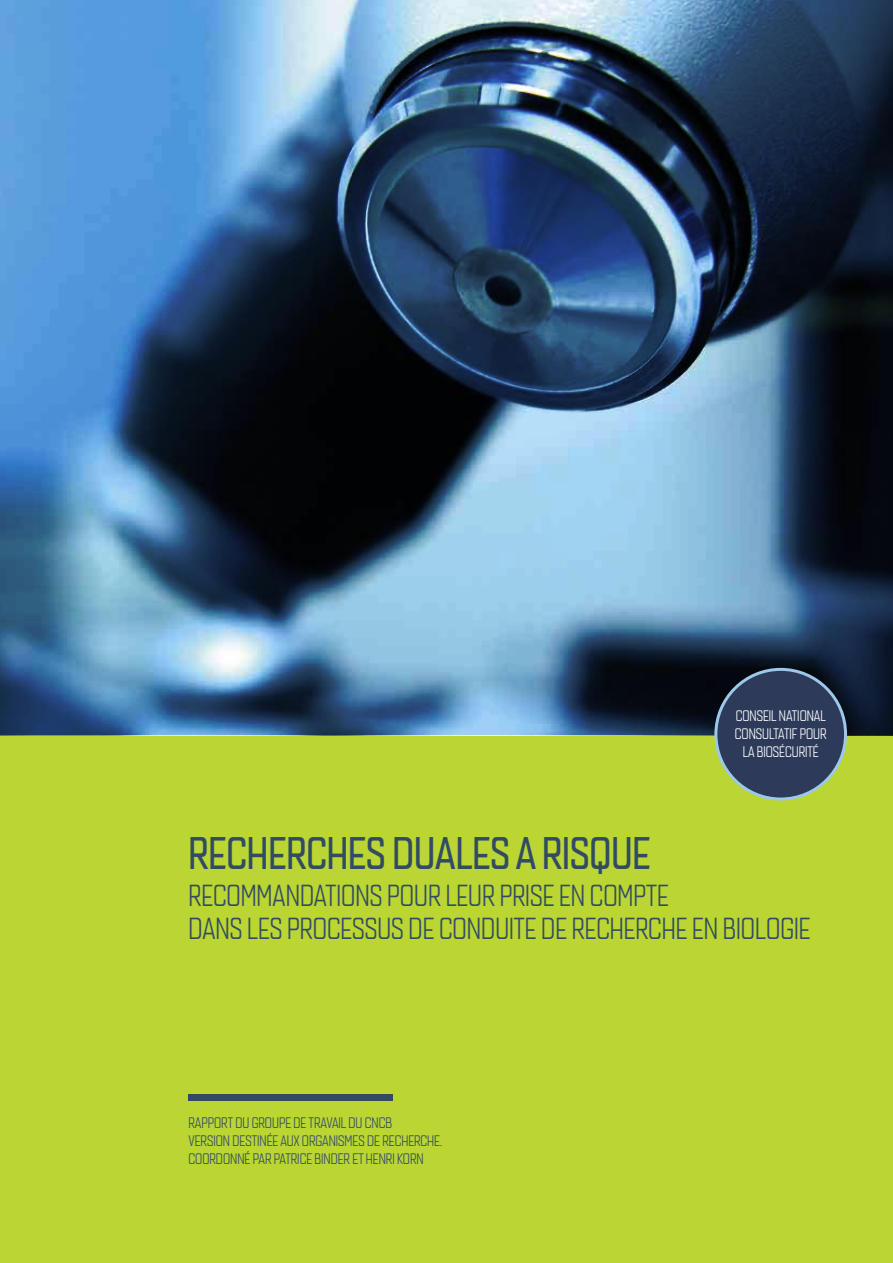
<style>
.page{position:relative;width:893px;height:1263px;background:#fff}
.page>*{position:absolute;margin:0;border:0;box-sizing:border-box;transform-origin:0 0}
.t1{font:45px "Quarca Con Reg";color:#314b64}
.t2{font:30px/33px "Quarca Con Boo";color:#314b64}
.t3{font:15px/18px "Quarca Con Boo";color:#314b64}
.t4{font:15px/18px "Quarca Con Boo";color:#fff;text-align:center}
</style>
<div class="page">
<div style="left:0;top:736px;width:893px;height:527px;background:#bbd632"></div>
<img style="left:0;top:0;width:893px;height:736px">
<div style="left:189px;top:1094px;width:204px;height:6px;background:#314b64"></div>
<div style="left:716px;top:669px;width:129px;height:130px;background:#2d3a5a;border-radius:50%"></div>
<div style="left:714px;top:668px;width:133px;height:132px;border:3px solid #9cc8ec;border-radius:50%"></div>
<p class="t4" style="left:735px;top:707px;width:93px">CONSEIL NATIONAL<br>CONSULTATIF POUR<br>LA BIOSÉCURITÉ</p>
<h1 class="t1" style="left:189px;top:826px;width:463px">RECHERCHES DUALES A RISQUE</h1>
<h2 class="t2" style="left:189px;top:880px;width:623px">RECOMMANDATIONS POUR LEUR PRISE EN COMPTE<br>DANS LES PROCESSUS DE CONDUITE DE RECHERCHE EN BIOLOGIE</h2>
<p class="t3" style="left:189px;top:1114px;width:255px">RAPPORT DU GROUPE DE TRAVAIL DU CNCB<br>VERSION DESTINÉE AUX ORGANISMES DE RECHERCHE.<br>COORDONNÉ PAR PATRICE BINDER ET HENRI KORN</p>
</div>
